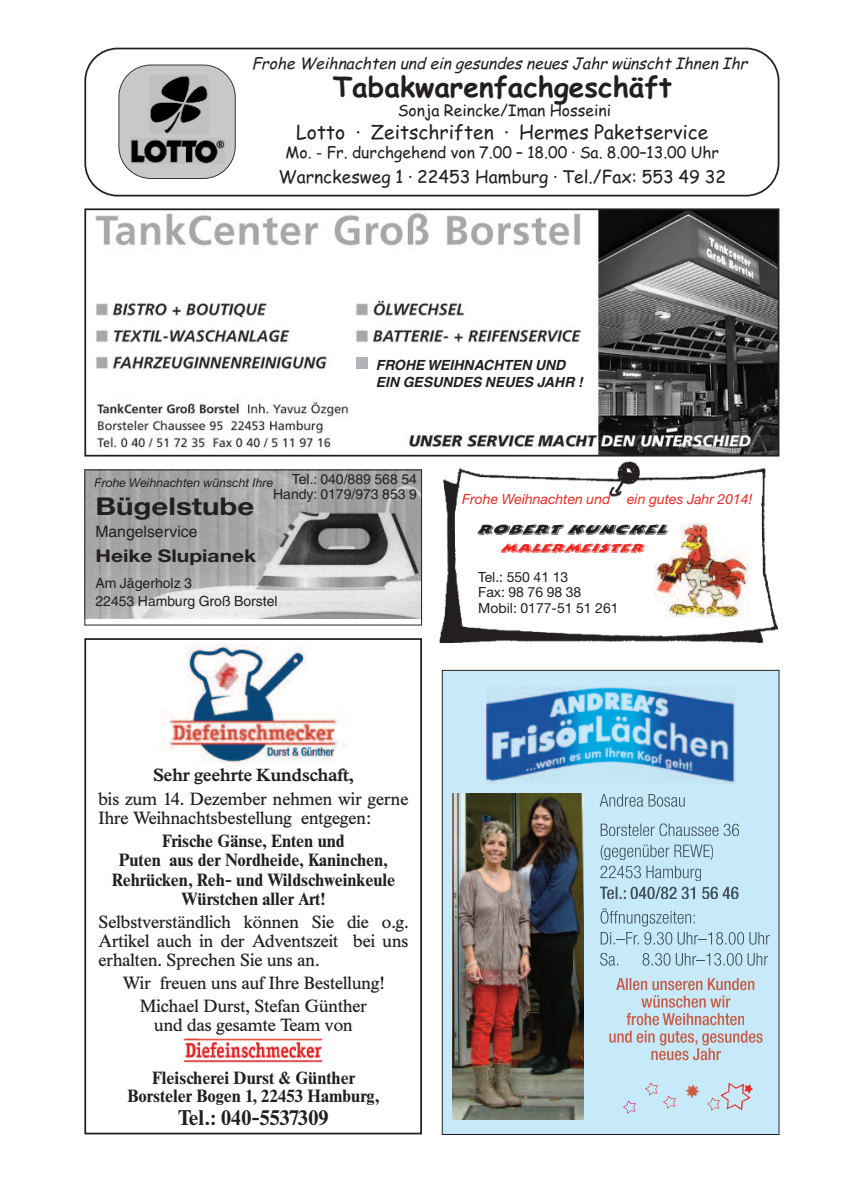
<style>
.page{position:relative;width:844px;height:1191px;background:#fff}
.page>*{position:absolute;margin:0;border:0;box-sizing:border-box;transform-origin:0 0}
.t1{font:700 28px "Comic Sans MS";color:#231f20}
.t2{font:700 24.5px "Helvetica Neue";color:#231f20;scale:1.2 1}
.t3{font:700 21px "Times BQ";color:#231f20}
.t4{font:19.25px "Comic Sans MS";color:#231f20}
.t5{font:17.5px/19.2px "Times BQ";color:#231f20}
.t6{font:700 17.5px/19.2px "Times BQ";color:#231f20;text-align:center}
.t7{font:17.5px "Comic Sans MS";color:#231f20}
.t8{font:600 17.5px "Times BQ";color:#231f20}
.t9{font:700 17.5px "Helvetica Neue";color:#231f20;scale:1.2 1}
.t10{font:15.75px "Comic Sans MS";color:#231f20}
.t11{font:italic 15.75px "Comic Sans MS";color:#231f20}
.t12{font:italic 15.75px "Bertram LET";color:#231f20;scale:1.4 1}
.t13{font:15.75px "Helvetica";color:#231f20}
.t14{font:14px/17.5px "Helvetica";color:#231f20}
.t15{font:14px/15.8px "Helvetica Neue";color:#231f20}
.t16{font:italic 700 14px/16.8px "Helvetica";color:#231f20}
.t17{font:italic 14px "Helvetica Neue";color:#ea2924}
.t18{font:italic 14px "Bertram LET";color:#ea2924;scale:1.4 1}
.t19{font:italic 12.25px "Helvetica Neue";color:#231f20}
</style>
<div class="page">
<img style="left:440px;top:461px;width:337px;height:182px">
<img style="left:654px;top:523px;width:96px;height:99px">
<div style="left:473px;top:515px;width:197px;height:45px;background:#fff"></div>
<svg style="left:84px;top:48px;width:695px;height:148px"></svg>
<div style="left:145px;top:74px;width:66px;height:61px;background:#c7c8ca"></div>
<img style="left:149px;top:76px;width:59px;height:58px">
<div style="left:129px;top:134px;width:97px;height:31px;background:#c7c8ca"></div>
<img style="left:130px;top:139px;width:94px;height:25px">
<img style="left:183px;top:1038px;width:139px;height:24px">
<div style="left:84px;top:638px;width:338px;height:496px;border:2px solid #231f20"></div>
<img style="left:159px;top:643px;width:186px;height:121px">
<img style="left:95px;top:211px;width:681px;height:242px">
<div style="left:84px;top:208px;width:695px;height:248px;border:2px solid #231f20"></div>
<div style="left:356px;top:357px;width:11px;height:12px;background:#b2b3b7"></div>
<svg style="left:86px;top:618px;width:334px;height:1px"></svg>
<img style="left:86px;top:471px;width:334px;height:147px">
<div style="left:84px;top:469px;width:338px;height:156px;border:1px solid #231f20"></div>
<svg style="left:443px;top:672px;width:334px;height:460px;fill:#c6eafa"></svg>
<svg style="left:599px;top:794px;width:85px;height:12px"></svg>
<svg style="left:600px;top:823px;width:96px;height:13px"></svg>
<svg style="left:599px;top:844px;width:139px;height:55px"></svg>
<svg style="left:600px;top:908px;width:94px;height:18px"></svg>
<svg style="left:600px;top:932px;width:169px;height:12px"></svg>
<svg style="left:600px;top:952px;width:167px;height:13px"></svg>
<svg style="left:616px;top:978px;width:130px;height:29px"></svg>
<svg style="left:609px;top:1013px;width:133px;height:47px"></svg>
<div style="left:441px;top:670px;width:338px;height:464px;border:1px solid #231f20"></div>
<img style="left:452px;top:793px;width:131px;height:326px">
<img style="left:716px;top:1080px;width:39px;height:34px">
<img style="left:645px;top:1082px;width:13px;height:14px">
<img style="left:707px;top:1097px;width:13px;height:14px">
<img style="left:663px;top:1095px;width:13px;height:14px">
<img style="left:623px;top:1100px;width:13px;height:14px">
<p class="t11" style="left:252px;top:54px;width:502px">Frohe Weihnachten und ein gesundes neues Jahr wünscht Ihnen Ihr</p>
<h1 class="t1" style="left:332px;top:71px;width:340px">Tabakwarenfachgeschäft</h1>
<p class="t10" style="left:397px;top:101px;width:215px">Sonja Reincke/Iman Hosseini</p>
<p class="t4" style="left:296px;top:121px;width:413px">Lotto · Zeitschriften · Hermes Paketservice</p>
<p class="t10" style="left:285px;top:143px;width:435px">Mo. - Fr. durchgehend von 7.00 – 18.00 · Sa. 8.00–13.00 Uhr</p>
<p class="t7" style="left:278px;top:166px;width:449px">Warnckesweg 1 · 22453 Hamburg · Tel./Fax: 553 49 32</p>
<p class="t16" style="left:376px;top:358px;width:208px">FROHE WEIHNACHTEN UND<br>EIN GESUNDES NEUES JAHR !</p>
<p class="t14" style="left:273px;top:472px;width:145px;line-height:15.8px;text-align:right">Tel.: 040/889 568 54<br>Handy: 0179/973 853 9</p>
<p class="t19" style="left:95px;top:478px;width:180px">Frohe Weihnachten wünscht Ihre</p>
<h2 class="t2" style="left:95px;top:497px;width:134px">Bügelstube</h2>
<p class="t13" style="left:95px;top:526px;width:103px">Mangelservice</p>
<p class="t9" style="left:95px;top:549px;width:135px">Heike Slupianek</p>
<p class="t14" style="left:95px;top:576px;width:184px">Am Jägerholz 3<br>22453 Hamburg Groß Borstel</p>
<p class="t17" style="left:627px;top:493px;width:127px">ein gutes Jahr 2014!</p>
<p class="t17" style="left:462px;top:494px;width:150px">Frohe Weihnachten und</p>
<p class="t12" style="left:477px;top:520px;width:141px">ROBERT KUNCKEL</p>
<p class="t18" style="left:500px;top:539px;width:107px">MALERMEISTER</p>
<p class="t15" style="left:478px;top:570px;width:142px">Tel.: 550 41 13<br>Fax: 98 76 98 38<br>Mobil: 0177-51 51 261</p>
<p class="t8" style="left:153px;top:765px;width:201px">Sehr geehrte Kundschaft,</p>
<p class="t5" style="left:98px;top:789px;width:311px">bis zum 14. Dezember nehmen wir gerne<br>Ihre Weihnachtsbestellung entgegen:</p>
<p class="t6" style="left:112px;top:831px;width:285px">Frische Gänse, Enten und<br>Puten aus der Nordheide, Kaninchen,<br>Rehrücken, Reh- und Wildschweinkeule<br>Würstchen aller Art!</p>
<p class="t5" style="left:98px;top:912px;width:311px;text-align:justify">Selbstverständlich können Sie die o.g.<br>Artikel auch in der Adventszeit bei uns erhalten. Sprechen Sie uns an.</p>
<p class="t5" style="left:123px;top:971px;width:263px;line-height:22.8px;text-align:center">Wir freuen uns auf Ihre Bestellung!<br>Michael Durst, Stefan Günther</p>
<p class="t5" style="left:154px;top:1015px;width:200px">und das gesamte Team von</p>
<p class="t6" style="left:127px;top:1068px;width:253px;line-height:18.4px">Fleischerei Durst &amp; Günther<br>Borsteler Bogen 1, 22453 Hamburg,</p>
<p class="t3" style="left:178px;top:1106px;width:151px">Tel.: 040-5537309</p>
</div>
